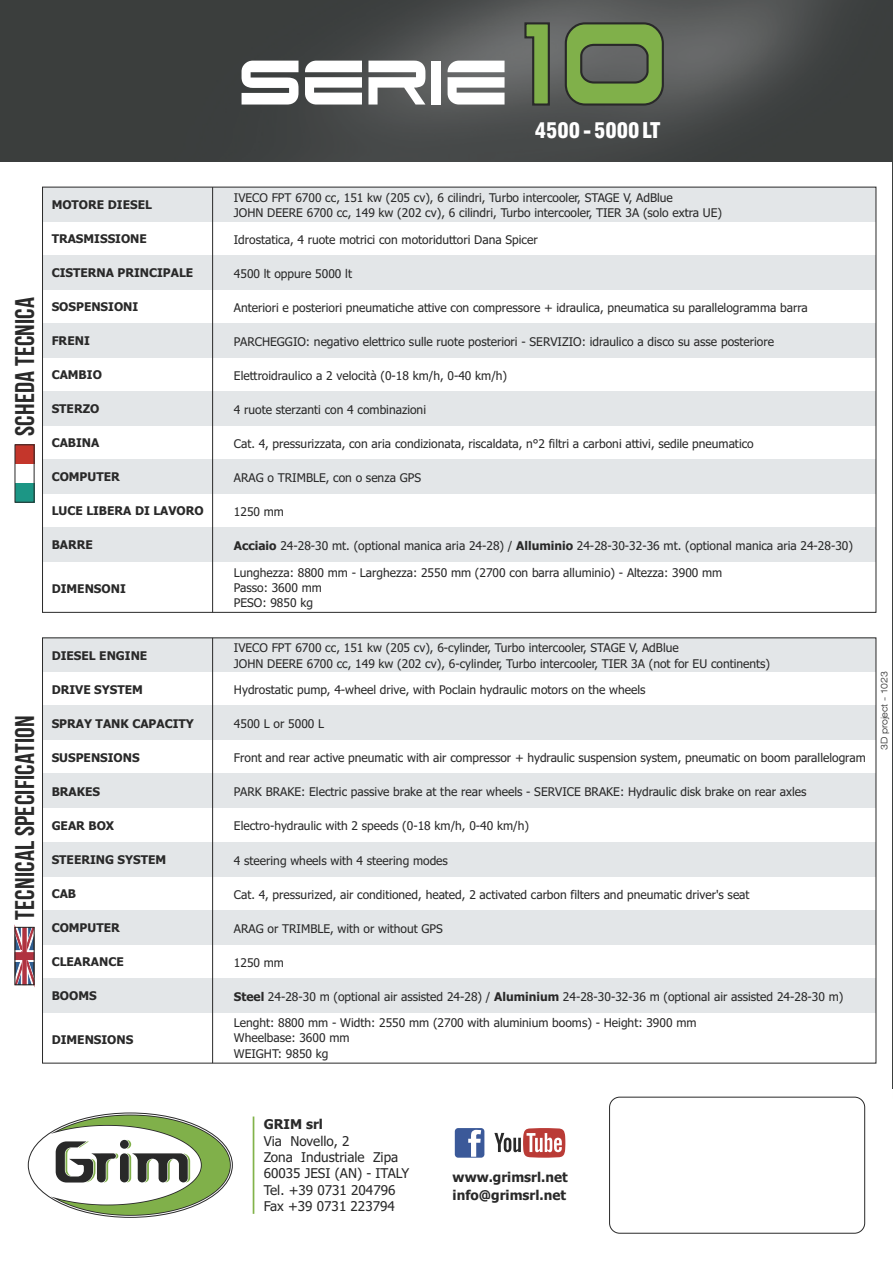
<style>
.page{position:relative;width:893px;height:1263px;background:#fff}
.page>*{position:absolute;margin:0;border:0;box-sizing:border-box;transform-origin:0 0}
.t1{font:75.45px "Dodger Condensed";color:#fff}
.t2{font:700 27px "Bebas Neue";letter-spacing:.01em;color:#292929}
.t3{font:900 condensed 21.15px "Swiss 721 BT";color:#fff}
.t4{font:13.5px/16.4px "Tahoma";color:#292929}
.t5{font:700 13.5px/17.9px "Tahoma";color:#292929}
.t6{font:12px/15.1px "Tahoma";color:#292929}
.t7{font:700 12px "Tahoma";color:#292929}
.t8{font:300 expanded 9px "Swiss 721 BT";letter-spacing:-.015em;color:#292929}
.s1{font-family:"Futura LT Pro";font-weight:700;font-size:107.55px;color:#80b04a}
.s2{font-weight:700}
</style>
<div class="page">
<img style="left:0;top:0;width:892px;height:162px">
<hr style="left:253px;top:1116px;width:1px;height:98px;background:#82b34a">
<div style="left:28px;top:1113px;width:205px;height:105px;background:#fff;border:1px solid #292929;border-radius:50%"></div>
<svg style="left:51px;top:1114px;width:180px;height:102px"></svg>
<div style="left:609px;top:1097px;width:256px;height:136px;border:1px solid #292929;border-radius:10px"></div>
<svg style="left:494px;top:1128px;width:71px;height:30px"></svg>
<div style="left:455px;top:1128px;width:29px;height:30px;background:#3b5999;border-radius:3px"></div>
<svg style="left:468px;top:1130px;width:13px;height:27px"></svg>
<svg style="left:564px;top:21px;width:101px;height:86px;background:#6a844e"></svg>
<div style="left:43px;top:187px;width:833px;height:34px;background:#e3e6e8"></div>
<div style="left:43px;top:638px;width:833px;height:34px;background:#e3e6e8"></div>
<div style="left:43px;top:255px;width:833px;height:34px;background:#e3e6e8"></div>
<div style="left:43px;top:706px;width:833px;height:34px;background:#e3e6e8"></div>
<div style="left:43px;top:323px;width:833px;height:34px;background:#e3e6e8"></div>
<div style="left:43px;top:774px;width:833px;height:34px;background:#e3e6e8"></div>
<div style="left:43px;top:391px;width:833px;height:34px;background:#e3e6e8"></div>
<div style="left:43px;top:842px;width:833px;height:34px;background:#e3e6e8"></div>
<div style="left:43px;top:459px;width:833px;height:34px;background:#e3e6e8"></div>
<div style="left:43px;top:910px;width:833px;height:34px;background:#e3e6e8"></div>
<div style="left:43px;top:527px;width:833px;height:34px;background:#e3e6e8"></div>
<div style="left:43px;top:978px;width:833px;height:34px;background:#e3e6e8"></div>
<svg style="left:15px;top:926px;width:19px;height:60px"></svg>
<div style="left:15px;top:927px;width:19px;height:58px;border:1px solid #292929"></div>
<div style="left:15px;top:483px;width:19px;height:19px;background:#1c9685"></div>
<div style="left:15px;top:445px;width:19px;height:19px;background:#c4362b"></div>
<hr style="left:212px;top:187px;width:1px;height:425px;background:#292929">
<hr style="left:212px;top:638px;width:1px;height:425px;background:#292929">
<img style="left:892px;top:255px;width:1px;height:831px">
<svg style="left:892px;top:0;width:1px;height:255px"></svg>
<p class="t2" style="left:14px;top:436px;width:140px;rotate:-90deg">SCHEDA TECNICA</p>
<p class="t7" style="left:52px;top:200px;width:102px">MOTORE DIESEL</p>
<p class="t7" style="left:52px;top:234px;width:97px">TRASMISSIONE</p>
<p class="t7" style="left:52px;top:268px;width:143px">CISTERNA PRINCIPALE</p>
<p class="t7" style="left:52px;top:302px;width:88px">SOSPENSIONI</p>
<p class="t7" style="left:52px;top:336px;width:40px">FRENI</p>
<p class="t7" style="left:52px;top:370px;width:52px">CAMBIO</p>
<p class="t7" style="left:52px;top:404px;width:49px">STERZO</p>
<p class="t7" style="left:52px;top:438px;width:49px">CABINA</p>
<p class="t7" style="left:52px;top:472px;width:70px">COMPUTER</p>
<p class="t7" style="left:52px;top:506px;width:154px">LUCE LIBERA DI LAVORO</p>
<p class="t7" style="left:52px;top:540px;width:43px">BARRE</p>
<p class="t7" style="left:52px;top:584px;width:76px">DIMENSONI</p>
<p class="t2" style="left:14px;top:920px;width:206px;rotate:-90deg">TECNICAL SPECIFICATION</p>
<p class="t7" style="left:52px;top:651px;width:97px">DIESEL ENGINE</p>
<p class="t7" style="left:52px;top:685px;width:93px">DRIVE SYSTEM</p>
<p class="t7" style="left:52px;top:719px;width:144px">SPRAY TANK CAPACITY</p>
<p class="t7" style="left:52px;top:753px;width:90px">SUSPENSIONS</p>
<p class="t7" style="left:52px;top:787px;width:50px">BRAKES</p>
<p class="t7" style="left:52px;top:821px;width:64px">GEAR BOX</p>
<p class="t7" style="left:52px;top:855px;width:116px">STEERING SYSTEM</p>
<p class="t7" style="left:52px;top:889px;width:26px">CAB</p>
<p class="t7" style="left:52px;top:923px;width:70px">COMPUTER</p>
<p class="t7" style="left:52px;top:957px;width:74px">CLEARANCE</p>
<p class="t7" style="left:52px;top:991px;width:47px">BOOMS</p>
<p class="t7" style="left:52px;top:1034px;width:83px">DIMENSIONS</p>
<p class="t1" style="left:242px;top:43px;width:326px">SERIE<span class="s1">1</span></p>
<p class="t3" style="left:535px;top:122px;width:127px">4500 - 5000 LT</p>
<p class="t6" style="left:234px;top:191px;width:490px">IVECO FPT 6700 cc, 151 kw (205 cv), 6 cilindri, Turbo intercooler, STAGE V, AdBlue<br>JOHN DEERE 6700 cc, 149 kw (202 cv), 6 cilindri, Turbo intercooler, TIER 3A (solo extra UE)</p>
<p class="t6" style="left:234px;top:233px;width:305px">Idrostatica, 4 ruote motrici con motoriduttori Dana Spicer</p>
<p class="t6" style="left:234px;top:267px;width:120px">4500 lt oppure 5000 lt</p>
<p class="t6" style="left:234px;top:301px;width:575px">Anteriori e posteriori pneumatiche attive con compressore + idraulica, pneumatica su parallelogramma barra</p>
<p class="t6" style="left:234px;top:335px;width:542px">PARCHEGGIO: negativo elettrico sulle ruote posteriori - SERVIZIO: idraulico a disco su asse posteriore</p>
<p class="t6" style="left:234px;top:369px;width:275px">Elettroidraulico a 2 velocità (0-18 km/h, 0-40 km/h)</p>
<p class="t6" style="left:234px;top:403px;width:194px">4 ruote sterzanti con 4 combinazioni</p>
<p class="t6" style="left:234px;top:437px;width:521px">Cat. 4, pressurizzata, con aria condizionata, riscaldata, n°2 filtri a carboni attivi, sedile pneumatico</p>
<p class="t6" style="left:234px;top:471px;width:189px">ARAG o TRIMBLE, con o senza GPS</p>
<p class="t6" style="left:234px;top:505px;width:52px">1250 mm</p>
<p class="t6" style="left:234px;top:539px;width:621px"><span class="s2">Acciaio</span> 24-28-30 mt. (optional manica aria 24-28) / <span class="s2">Alluminio</span> 24-28-30-32-36 mt. (optional manica aria 24-28-30)</p>
<p class="t6" style="left:234px;top:566px;width:490px">Lunghezza: 8800 mm - Larghezza: 2550 mm (2700 con barra alluminio) - Altezza: 3900 mm<br>Passo: 3600 mm<br>PESO: 9850 kg</p>
<p class="t6" style="left:234px;top:641px;width:538px">IVECO FPT 6700 cc, 151 kw (205 cv), 6-cylinder, Turbo intercooler, STAGE V, AdBlue<br>JOHN DEERE 6700 cc, 149 kw (202 cv), 6-cylinder, Turbo intercooler, TIER 3A (not for EU continents)</p>
<p class="t6" style="left:234px;top:683px;width:413px">Hydrostatic pump, 4-wheel drive, with Poclain hydraulic motors on the wheels</p>
<p class="t6" style="left:234px;top:717px;width:92px">4500 L or 5000 L</p>
<p class="t6" style="left:234px;top:751px;width:633px">Front and rear active pneumatic with air compressor + hydraulic suspension system, pneumatic on boom parallelogram</p>
<p class="t6" style="left:234px;top:785px;width:574px">PARK BRAKE: Electric passive brake at the rear wheels - SERVICE BRAKE: Hydraulic disk brake on rear axles</p>
<p class="t6" style="left:234px;top:819px;width:297px">Electro-hydraulic with 2 speeds (0-18 km/h, 0-40 km/h)</p>
<p class="t6" style="left:234px;top:853px;width:216px">4 steering wheels with 4 steering modes</p>
<p class="t6" style="left:234px;top:888px;width:517px">Cat. 4, pressurized, air conditioned, heated, 2 activated carbon filters and pneumatic driver's seat</p>
<p class="t6" style="left:234px;top:922px;width:210px">ARAG or TRIMBLE, with or without GPS</p>
<p class="t6" style="left:234px;top:956px;width:52px">1250 mm</p>
<p class="t6" style="left:234px;top:990px;width:611px"><span class="s2">Steel</span> 24-28-30 m (optional air assisted 24-28) / <span class="s2">Aluminium</span> 24-28-30-32-36 m (optional air assisted 24-28-30 m)</p>
<p class="t6" style="left:234px;top:1016px;width:464px">Lenght: 8800 mm - Width: 2550 mm (2700 with aluminium booms) - Height: 3900 mm<br>Wheelbase: 3600 mm<br>WEIGHT: 9850 kg</p>
<p class="t8" style="left:880px;top:750px;width:80px;rotate:-90deg">3D project - 1023</p>
<p class="t4" style="left:264px;top:1117px;width:147px"><span class="s2">GRIM srl<br></span>Via Novello, 2<br>Zona Industriale Zipa<br>60035 JESI (AN) - ITALY<br>Tel. +39 0731 204796<br>Fax +39 0731 223794</p>
<p class="t5" style="left:453px;top:1169px;width:116px">www.grimsrl.net info@grimsrl.net</p>
</div>
